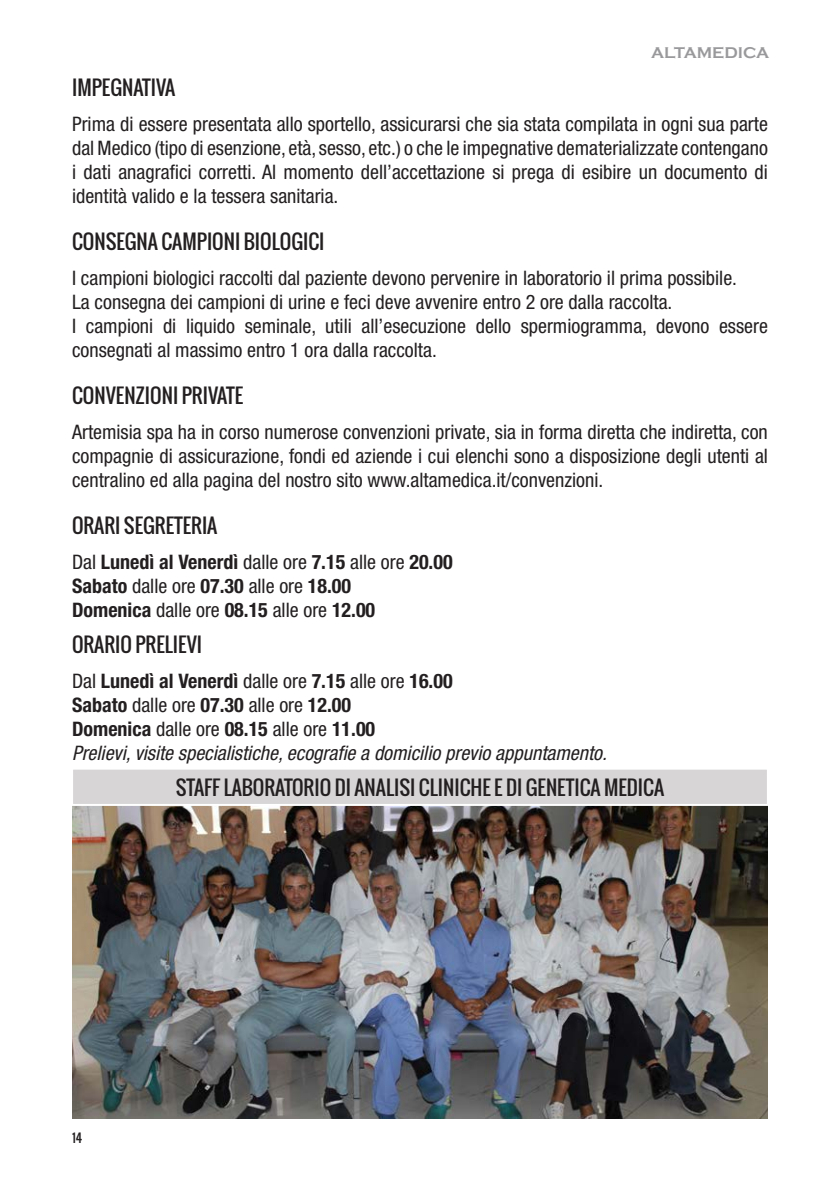
<style>
.page{position:relative;width:840px;height:1191px;background:#fff}
.page>*{position:absolute;margin:0;border:0;box-sizing:border-box;transform-origin:0 0}
.Brochure_Alta{font:condensed 20px/24px "Helvetica Neue LT Std";color:#231f20;text-align:justify}
.Brochure_Alta-2{font:700 condensed 20px/24px "Helvetica Neue LT Std";color:#231f20}
.Brochure_Alta-3{font:20px "Oswald";color:#231f20}
.Brochure_Alta-4{font:italic condensed 20px "Helvetica Neue LT Std";color:#231f20}
.t1{font:700 16px "Copperplate Gothic";color:#99989b}
.t2{font:12px "Oswald";color:#231f20}
.s1{font-weight:400}
</style>
<div class="page">
<img style="left:72px;top:806px;width:695px;height:313px">
<div style="left:71px;top:767px;width:697px;height:39px;background:#d7d5d6;border:2px solid #fff"></div>
<p class="t1" style="left:650px;top:44px;width:120px">ALTAMEDICA</p>
<p class="Brochure_Alta-3" style="left:72px;top:72px;width:105px">IMPEGNATIVA</p>
<p class="Brochure_Alta" style="left:72px;top:112px;width:697px">Prima di essere presentata allo sportello, assicurarsi che sia stata compilata in ogni sua parte dal Medico (tipo di esenzione, età, sesso, etc.) o che le impegnative dematerializzate contengano i dati anagrafici corretti. Al momento dell’accettazione si prega di esibire un documento di identità valido e la tessera sanitaria.</p>
<p class="Brochure_Alta-3" style="left:72px;top:226px;width:254px">CONSEGNA CAMPIONI BIOLOGICI</p>
<p class="Brochure_Alta" style="left:72px;top:266px;width:666px">I campioni biologici raccolti dal paziente devono pervenire in laboratorio il prima possibile.</p>
<p class="Brochure_Alta" style="left:72px;top:290px;width:601px">La consegna dei campioni di urine e feci deve avvenire entro 2 ore dalla raccolta.</p>
<p class="Brochure_Alta" style="left:72px;top:314px;width:697px">I campioni di liquido seminale, utili all’esecuzione dello spermiogramma, devono essere consegnati al massimo entro 1 ora dalla raccolta.</p>
<p class="Brochure_Alta-3" style="left:72px;top:380px;width:172px">CONVENZIONI PRIVATE</p>
<p class="Brochure_Alta" style="left:72px;top:420px;width:697px">Artemisia spa ha in corso numerose convenzioni private, sia in forma diretta che indiretta, con compagnie di assicurazione, fondi ed aziende i cui elenchi sono a disposizione degli utenti al centralino ed alla pagina del nostro sito www.altamedica.it/convenzioni.</p>
<p class="Brochure_Alta-3" style="left:72px;top:510px;width:147px">ORARI SEGRETERIA</p>
<p class="Brochure_Alta-2" style="left:72px;top:550px;width:382px"><span class="s1">Dal</span> Lunedì al Venerdì <span class="s1">dalle ore</span> 7.15 <span class="s1">alle ore</span> 20.00<br>Sabato <span class="s1">dalle ore</span> 07.30 <span class="s1">alle ore</span> 18.00<br>Domenica <span class="s1">dalle ore</span> 08.15 <span class="s1">alle ore</span> 12.00</p>
<p class="Brochure_Alta-3" style="left:72px;top:629px;width:131px">ORARIO PRELIEVI</p>
<p class="Brochure_Alta-2" style="left:72px;top:668px;width:382px"><span class="s1">Dal</span> Lunedì al Venerdì <span class="s1">dalle ore</span> 7.15 <span class="s1">alle ore</span> 16.00<br>Sabato <span class="s1">dalle ore</span> 07.30 <span class="s1">alle ore</span> 12.00<br>Domenica <span class="s1">dalle ore</span> 08.15 <span class="s1">alle ore</span> 11.00</p>
<p class="Brochure_Alta-4" style="left:72px;top:741px;width:536px">Prelievi, visite specialistiche, ecografie a domicilio previo appuntamento.</p>
<p class="Brochure_Alta-3" style="left:176px;top:772px;width:489px">STAFF LABORATORIO DI ANALISI CLINICHE E DI GENETICA MEDICA</p>
<p class="t2" style="left:72px;top:1128px;width:12px">14</p>
</div>
